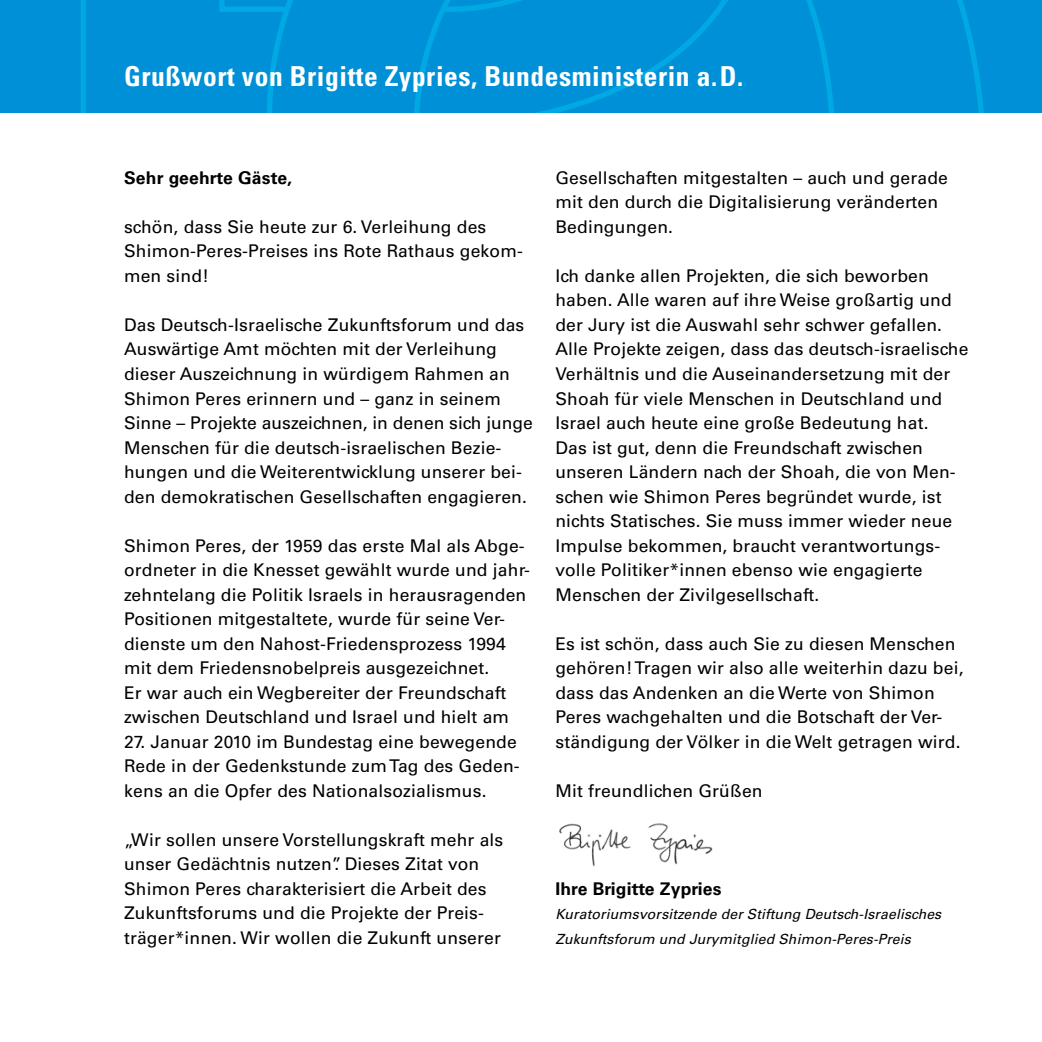
<style>
.page{position:relative;width:1042px;height:1042px;background:#fff}
.page>*{position:absolute;margin:0;border:0;box-sizing:border-box;transform-origin:0 0}
.t1{font:700 condensed 27.47px "Univers LT Std";letter-spacing:.02em;color:#fff}
.t2{font:17.5px/24.5px "Univers LT Std";letter-spacing:.01em;color:#000}
.t3{font:700 17.5px "Univers LT Std";letter-spacing:.01em;color:#000}
.t4{font:italic 14px/24.5px "Univers LT Std";letter-spacing:.01em;color:#000}
</style>
<div class="page">
<div style="left:0;top:0;width:1042px;height:113px;background:#0090d7"></div>
<svg style="left:81px;top:0;width:183px;height:113px"></svg>
<svg style="left:264px;top:0;width:29px;height:113px"></svg>
<svg style="left:414px;top:0;width:570px;height:113px"></svg>
<img style="left:559px;top:823px;width:154px;height:43px">
<h1 class="t1" style="left:124px;top:59px;width:621px">Grußwort von Brigitte Zypries, Bundesministerin a.D.</h1>
<p class="t3" style="left:124px;top:167px;width:170px">Sehr geehrte Gäste,</p>
<p class="t2" style="left:124px;top:215px;width:400px">schön, dass Sie heute zur 6. Verleihung des<br>Shimon-Peres-Preises ins Rote Rathaus gekom&shy;men sind!</p>
<p class="t2" style="left:124px;top:313px;width:410px">Das Deutsch-Israelische Zukunftsforum und das Auswärtige Amt möchten mit der Verleihung dieser Auszeichnung in würdigem Rahmen an Shimon Peres erinnern und – ganz in seinem Sinne – Projekte auszeichnen, in denen sich junge Menschen für die deutsch-israelischen Bezie&shy;hungen und die Weiterentwicklung unserer bei&shy;den demokratischen Gesellschaften engagieren.</p>
<p class="t2" style="left:124px;top:533px;width:407px">Shimon Peres, der 1959 das erste Mal als Abge&shy;ordneter in die Knesset gewählt wurde und jahr&shy;zehntelang die Politik Israels in herausragenden Positionen mitgestaltete, wurde für seine Ver&shy;dienste um den Nahost-Friedensprozess 1994 mit dem Friedensnobelpreis ausgezeichnet.<br>Er war auch ein Wegbereiter der Freundschaft zwischen Deutschland und Israel und hielt am</p>
<p class="t2" style="left:124px;top:729px;width:397px">27. Januar 2010 im Bundestag eine bewegende<br>Rede in der Gedenkstunde zum Tag des Geden&shy;kens an die Opfer des Nationalsozialismus.</p>
<p class="t2" style="left:124px;top:827px;width:381px">„Wir sollen unsere Vorstellungskraft mehr als unser Gedächtnis nutzen”. Dieses Zitat von Shimon Peres charakterisiert die Arbeit des Zukunftsforums und die Projekte der Preis&shy;träger*innen. Wir wollen die Zukunft unserer</p>
<p class="t2" style="left:555px;top:166px;width:394px">Gesellschaften mitgestalten – auch und gerade mit den durch die Digitalisierung veränderten<br>Bedingungen.</p>
<p class="t2" style="left:555px;top:264px;width:414px">Ich danke allen Projekten, die sich beworben haben. Alle waren auf ihre Weise großartig und der Jury ist die Auswahl sehr schwer gefallen.<br>Alle Projekte zeigen, dass das deutsch-israelische Verhältnis und die Auseinandersetzung mit der Shoah für viele Menschen in Deutschland und Israel auch heute eine große Bedeutung hat.<br>Das ist gut, denn die Freundschaft zwischen unseren Ländern nach der Shoah, die von Men&shy;schen wie Shimon Peres begründet wurde, ist nichts Statisches. Sie muss immer wieder neue Impulse bekommen, braucht verantwortungs&shy;volle Politiker*innen ebenso wie engagierte Menschen der Zivilgesellschaft.</p>
<p class="t2" style="left:555px;top:631px;width:410px">Es ist schön, dass auch Sie zu diesen Menschen gehören! Tragen wir also alle weiterhin dazu bei, dass das Andenken an die Werte von Shimon Peres wachgehalten und die Botschaft der Ver&shy;ständigung der Völker in die Welt getragen wird.</p>
<p class="t2" style="left:555px;top:778px;width:209px">Mit freundlichen Grüßen</p>
<p class="t3" style="left:555px;top:878px;width:168px">Ihre Brigitte Zypries</p>
<p class="t4" style="left:555px;top:902px;width:387px">Kuratoriumsvorsitzende der Stiftung Deutsch-Israelisches<br>Zukunftsforum und Jurymitglied Shimon-Peres-Preis</p>
</div>
